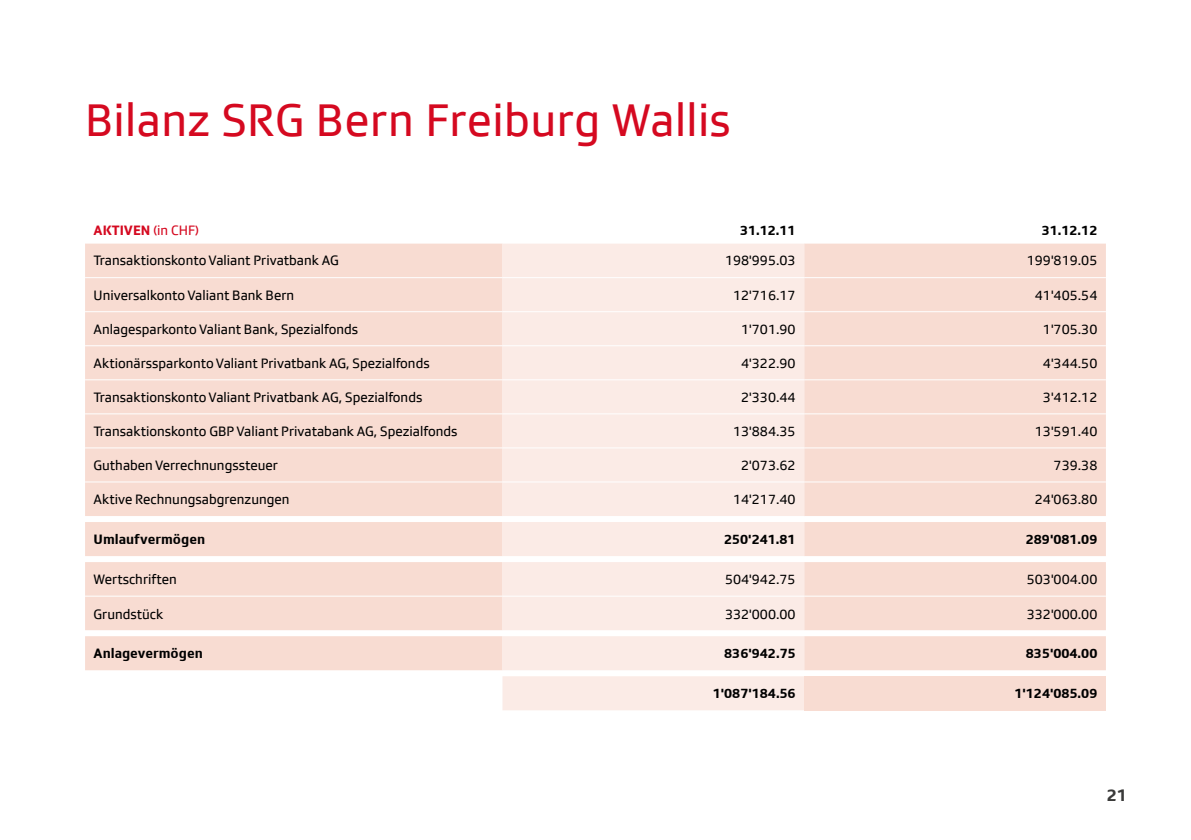
<style>
.page{position:relative;width:1191px;height:840px;background:#fff}
.page>*{position:absolute;margin:0;border:0;box-sizing:border-box;transform-origin:0 0}
.t1{font:47px "SRGSSR Type";letter-spacing:.01em;color:#d50920}
.t2{font:700 17.6px "SRGSSR Type";color:#3a3a39}
.t3{font:14px "SRGSSR Type";color:#000}
.t4{font:700 14px "SRGSSR Type";color:#000}
.t5{font:700 14px "SRGSSR Type";color:#d50920}
.s1{font-weight:400}
</style>
<div class="page">
<div style="left:85px;top:243px;width:1021px;height:427px;background:#f8dcd2"></div>
<div style="left:502px;top:243px;width:302px;height:467px;background:#fbebe6"></div>
<div style="left:804px;top:676px;width:302px;height:34px;background:#f8dcd2"></div>
<hr style="left:85px;top:277px;width:417px;height:1px;background:#fff">
<hr style="left:502px;top:277px;width:302px;height:1px;background:#fff">
<hr style="left:804px;top:277px;width:302px;height:1px;background:#fff">
<hr style="left:85px;top:311px;width:417px;height:1px;background:#fff">
<hr style="left:502px;top:311px;width:302px;height:1px;background:#fff">
<hr style="left:804px;top:311px;width:302px;height:1px;background:#fff">
<hr style="left:85px;top:345px;width:417px;height:1px;background:#fff">
<hr style="left:502px;top:345px;width:302px;height:1px;background:#fff">
<hr style="left:804px;top:345px;width:302px;height:1px;background:#fff">
<hr style="left:85px;top:379px;width:417px;height:1px;background:#fff">
<hr style="left:502px;top:379px;width:302px;height:1px;background:#fff">
<hr style="left:804px;top:379px;width:302px;height:1px;background:#fff">
<hr style="left:85px;top:413px;width:417px;height:1px;background:#fff">
<hr style="left:502px;top:413px;width:302px;height:1px;background:#fff">
<hr style="left:804px;top:413px;width:302px;height:1px;background:#fff">
<hr style="left:85px;top:447px;width:417px;height:1px;background:#fff">
<hr style="left:502px;top:447px;width:302px;height:1px;background:#fff">
<hr style="left:804px;top:447px;width:302px;height:1px;background:#fff">
<hr style="left:85px;top:481px;width:417px;height:1px;background:#fff">
<hr style="left:502px;top:481px;width:302px;height:1px;background:#fff">
<hr style="left:804px;top:481px;width:302px;height:1px;background:#fff">
<hr style="left:85px;top:595px;width:417px;height:1px;background:#fff">
<hr style="left:502px;top:595px;width:302px;height:1px;background:#fff">
<hr style="left:804px;top:595px;width:302px;height:1px;background:#fff">
<h1 class="t1" style="left:85px;top:94px;width:647px">Bilanz SRG Bern Freiburg Wallis</h1>
<p class="t5" style="left:94px;top:221px;width:107px">AKTIVEN <span class="s1">(in CHF)</span></p>
<p class="t4" style="left:740px;top:221px;width:57px">31.12.11</p>
<p class="t4" style="left:1041px;top:221px;width:57px">31.12.12</p>
<p class="t3" style="left:94px;top:253px;width:247px">Transaktionskonto Valiant Privatbank AG</p>
<p class="t3" style="left:725px;top:253px;width:72px">198'995.03</p>
<p class="t3" style="left:1026px;top:253px;width:72px">199'819.05</p>
<p class="t3" style="left:94px;top:287px;width:202px">Universalkonto Valiant Bank Bern</p>
<p class="t3" style="left:733px;top:287px;width:64px">12'716.17</p>
<p class="t3" style="left:1035px;top:287px;width:64px">41'405.54</p>
<p class="t3" style="left:94px;top:321px;width:266px">Anlagesparkonto Valiant Bank, Spezialfonds</p>
<p class="t3" style="left:741px;top:321px;width:56px">1'701.90</p>
<p class="t3" style="left:1043px;top:321px;width:56px">1'705.30</p>
<p class="t3" style="left:94px;top:355px;width:338px">Aktionärssparkonto Valiant Privatbank AG, Spezialfonds</p>
<p class="t3" style="left:741px;top:355px;width:56px">4'322.90</p>
<p class="t3" style="left:1043px;top:355px;width:56px">4'344.50</p>
<p class="t3" style="left:94px;top:389px;width:330px">Transaktionskonto Valiant Privatbank AG, Spezialfonds</p>
<p class="t3" style="left:741px;top:389px;width:56px">2'330.44</p>
<p class="t3" style="left:1043px;top:389px;width:56px">3'412.12</p>
<p class="t3" style="left:94px;top:423px;width:365px">Transaktionskonto GBP Valiant Privatabank AG, Spezialfonds</p>
<p class="t3" style="left:733px;top:423px;width:64px">13'884.35</p>
<p class="t3" style="left:1035px;top:423px;width:64px">13'591.40</p>
<p class="t3" style="left:94px;top:457px;width:186px">Guthaben Verrechnungssteuer</p>
<p class="t3" style="left:741px;top:457px;width:56px">2'073.62</p>
<p class="t3" style="left:1053px;top:457px;width:45px">739.38</p>
<p class="t3" style="left:94px;top:491px;width:197px">Aktive Rechnungsabgrenzungen</p>
<p class="t3" style="left:733px;top:491px;width:64px">14'217.40</p>
<p class="t3" style="left:1035px;top:491px;width:64px">24'063.80</p>
<p class="t4" style="left:94px;top:530px;width:113px">Umlaufvermögen</p>
<p class="t4" style="left:724px;top:530px;width:73px">250'241.81</p>
<p class="t4" style="left:1025px;top:530px;width:73px">289'081.09</p>
<p class="t3" style="left:94px;top:571px;width:85px">Wertschriften</p>
<p class="t3" style="left:725px;top:571px;width:72px">504'942.75</p>
<p class="t3" style="left:1026px;top:571px;width:72px">503'004.00</p>
<p class="t3" style="left:94px;top:605px;width:71px">Grundstück</p>
<p class="t3" style="left:725px;top:605px;width:72px">332'000.00</p>
<p class="t3" style="left:1026px;top:605px;width:72px">332'000.00</p>
<p class="t4" style="left:94px;top:645px;width:111px">Anlagevermögen</p>
<p class="t4" style="left:724px;top:645px;width:73px">836'942.75</p>
<p class="t4" style="left:1026px;top:645px;width:73px">835'004.00</p>
<p class="t4" style="left:712px;top:685px;width:84px">1'087'184.56</p>
<p class="t4" style="left:1014px;top:685px;width:84px">1'124'085.09</p>
<p class="t2" style="left:1106px;top:783px;width:22px">21</p>
</div>
